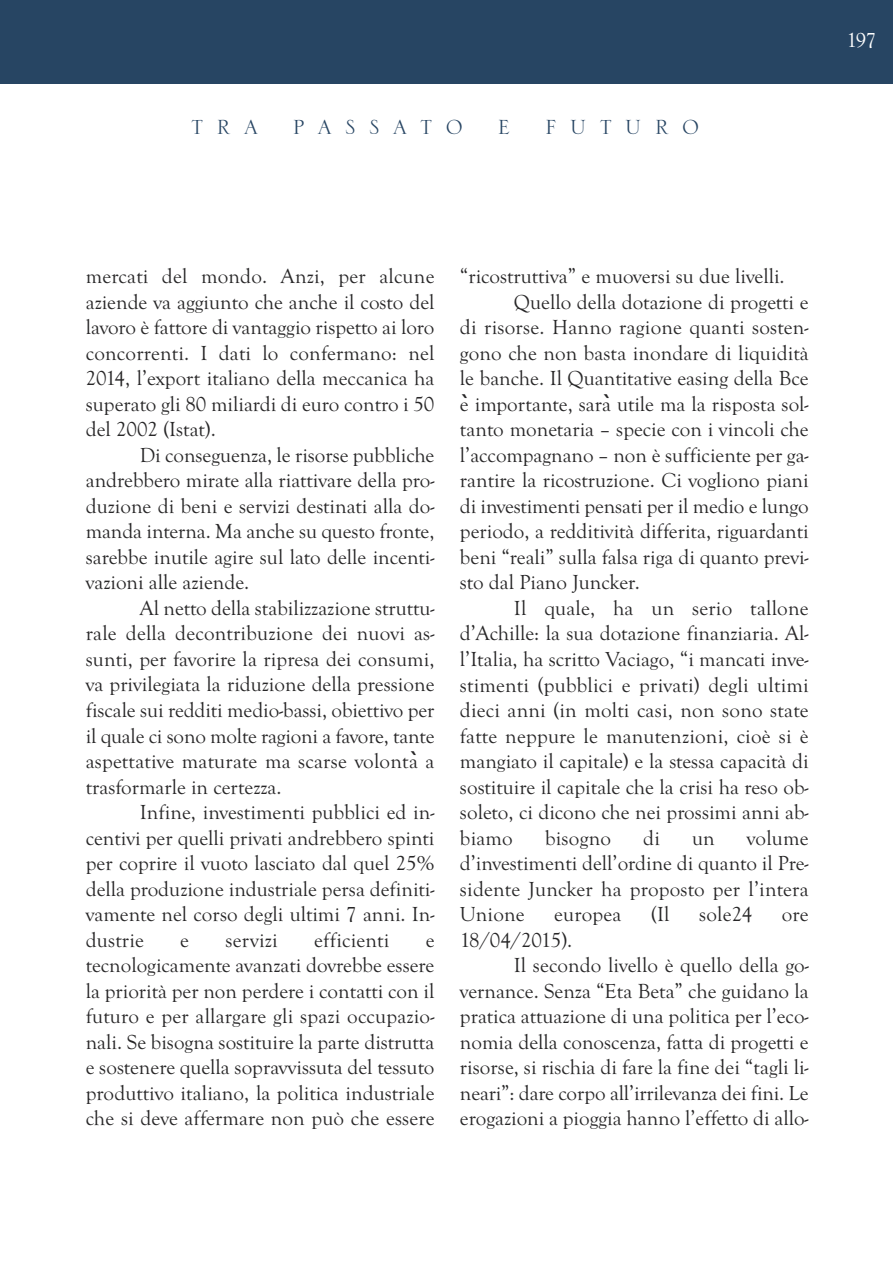
<style>
.page{position:relative;width:893px;height:1263px;background:#fff}
.page>*{position:absolute;margin:0;border:0;box-sizing:border-box;transform-origin:0 0}
.t1{font:27px "Serlio LH";letter-spacing:.5em;color:#274563}
.t2{font:21px/25.5px "Goudy Old Style T";color:#272627;text-align:justify}
.t3{font:21px "Goudy Old Style T";color:#fff}
.s1{font-family:"Menlo";font-weight:700;font-style:italic}
</style>
<div class="page">
<div style="left:0;top:0;width:893px;height:83px;background:#274563"></div>
<p class="t1" style="left:191px;top:109px;width:68px">TRA</p>
<p class="t1" style="left:293px;top:109px;width:172px">PASSATO</p>
<p class="t1" style="left:498px;top:109px;width:14px">E</p>
<p class="t1" style="left:545px;top:109px;width:155px">FUTURO</p>
<p class="t3" style="left:846px;top:28px;width:31px">197</p>
<p class="t2" style="left:86px;top:263px;width:350px">mercati del mondo. Anzi, per alcune aziende va aggiunto che anche il costo del lavoro è fattore di vantaggio rispetto ai loro concorrenti. I dati lo confermano: nel 2014, l’export italiano della meccanica ha superato gli 80 miliardi di euro contro i 50 del 2002 (Istat).</p>
<p class="t2" style="left:86px;top:442px;width:350px;text-indent:54px">Di conseguenza, le risorse pubbliche andrebbero mirate alla riattivare della pro&shy;duzione di beni e servizi destinati alla do&shy;manda interna. Ma anche su questo fronte, sarebbe inutile agire sul lato delle incenti&shy;vazioni alle aziende.</p>
<p class="t2" style="left:86px;top:595px;width:350px;text-indent:54px">Al netto della stabilizzazione struttu&shy;rale della decontribuzione dei nuovi as&shy;sunti, per favorire la ripresa dei consumi, va privilegiata la riduzione della pressione fiscale sui redditi medio-bassi, obiettivo per il quale ci sono molte ragioni a favore, tante aspettative maturate ma scarse volont<span class="s1">̀</span>a a trasformarle in certezza.</p>
<p class="t2" style="left:86px;top:799px;width:350px;text-indent:54px">Infine, investimenti pubblici ed in&shy;centivi per quelli privati andrebbero spinti per coprire il vuoto lasciato dal quel 25% della produzione industriale persa definiti&shy;vamente nel corso degli ultimi 7 anni. In&shy;dustrie</p>
<p class="t2" style="left:180px;top:926px;width:10px">e</p>
<p class="t2" style="left:225px;top:926px;width:54px">servizi</p>
<p class="t2" style="left:314px;top:926px;width:77px">efficienti</p>
<p class="t2" style="left:86px;top:926px;width:350px;text-indent:340px">e tecnologicamente avanzati dovrebbe essere la priorità per non perdere i contatti con il futuro e per allargare gli spazi occupazio&shy;nali. Se bisogna sostituire la parte distrutta e sostenere quella sopravvissuta del tessuto produttivo italiano, la politica industriale che si deve affermare non può che essere</p>
<p class="t2" style="left:460px;top:263px;width:326px">“ricostruttiva” e muoversi su due livelli.</p>
<p class="t2" style="left:514px;top:289px;width:296px">Quello della dotazione di progetti e</p>
<p class="t2" style="left:460px;top:314px;width:350px">di risorse. Hanno ragione quanti sosten-</p>
<p class="t2" style="left:460px;top:340px;width:350px">gono che non basta inondare di liquidità</p>
<p class="t2" style="left:460px;top:365px;width:350px">le banche. Il Quantitative easing della Bce</p>
<p class="t2" style="left:458px;top:391px;width:352px"><span class="s1">̀</span>e importante, sar<span class="s1">̀</span>a utile ma la risposta sol-</p>
<p class="t2" style="left:460px;top:416px;width:350px">tanto monetaria – specie con i vincoli che</p>
<p class="t2" style="left:460px;top:442px;width:350px">l’accompagnano – non è sufficiente per ga-</p>
<p class="t2" style="left:460px;top:467px;width:350px">rantire la ricostruzione. Ci vogliono piani</p>
<p class="t2" style="left:460px;top:493px;width:350px">di investimenti pensati per il medio e lungo</p>
<p class="t2" style="left:460px;top:518px;width:350px">periodo, a redditività differita, riguardanti</p>
<p class="t2" style="left:460px;top:544px;width:350px">beni “reali” sulla falsa riga di quanto previ-</p>
<p class="t2" style="left:460px;top:569px;width:181px">sto dal Piano Juncker.</p>
<p class="t2" style="left:514px;top:595px;width:296px">Il quale, ha un serio tallone</p>
<p class="t2" style="left:460px;top:620px;width:350px">d’Achille: la sua dotazione finanziaria. Al-</p>
<p class="t2" style="left:460px;top:646px;width:350px">l’Italia, ha scritto Vaciago, “i mancati inve-</p>
<p class="t2" style="left:460px;top:671px;width:350px">stimenti (pubblici e privati) degli ultimi</p>
<p class="t2" style="left:460px;top:697px;width:350px">dieci anni (in molti casi, non sono state</p>
<p class="t2" style="left:460px;top:722px;width:350px">fatte neppure le manutenzioni, cioè si è</p>
<p class="t2" style="left:460px;top:748px;width:350px">mangiato il capitale) e la stessa capacità di</p>
<p class="t2" style="left:460px;top:773px;width:350px">sostituire il capitale che la crisi ha reso ob-</p>
<p class="t2" style="left:460px;top:799px;width:350px">soleto, ci dicono che nei prossimi anni ab-</p>
<p class="t2" style="left:460px;top:824px;width:54px">biamo</p>
<p class="t2" style="left:545px;top:824px;width:67px">bisogno</p>
<p class="t2" style="left:643px;top:824px;width:18px">di</p>
<p class="t2" style="left:692px;top:824px;width:24px">un</p>
<p class="t2" style="left:460px;top:824px;width:350px;text-indent:287px">volume d’investimenti dell’ordine di quanto il Pre&shy;sidente Juncker ha proposto per l’intera Unione</p>
<p class="t2" style="left:554px;top:901px;width:69px">europea</p>
<p class="t2" style="left:651px;top:901px;width:20px">(Il</p>
<p class="t2" style="left:699px;top:901px;width:55px">sole24</p>
<p class="t2" style="left:782px;top:901px;width:28px">ore</p>
<p class="t2" style="left:460px;top:926px;width:114px">18/04/2015).</p>
<p class="t2" style="left:514px;top:952px;width:297px">Il secondo livello è quello della go-</p>
<p class="t2" style="left:460px;top:977px;width:350px">vernance. Senza “Eta Beta” che guidano la</p>
<p class="t2" style="left:460px;top:1003px;width:350px">pratica attuazione di una politica per l’eco-</p>
<p class="t2" style="left:460px;top:1028px;width:350px">nomia della conoscenza, fatta di progetti e</p>
<p class="t2" style="left:460px;top:1054px;width:350px">risorse, si rischia di fare la fine dei “tagli li-</p>
<p class="t2" style="left:460px;top:1079px;width:350px">neari”: dare corpo all’irrilevanza dei fini. Le</p>
<p class="t2" style="left:460px;top:1105px;width:350px">erogazioni a pioggia hanno l’effetto di allo-</p>
</div>
